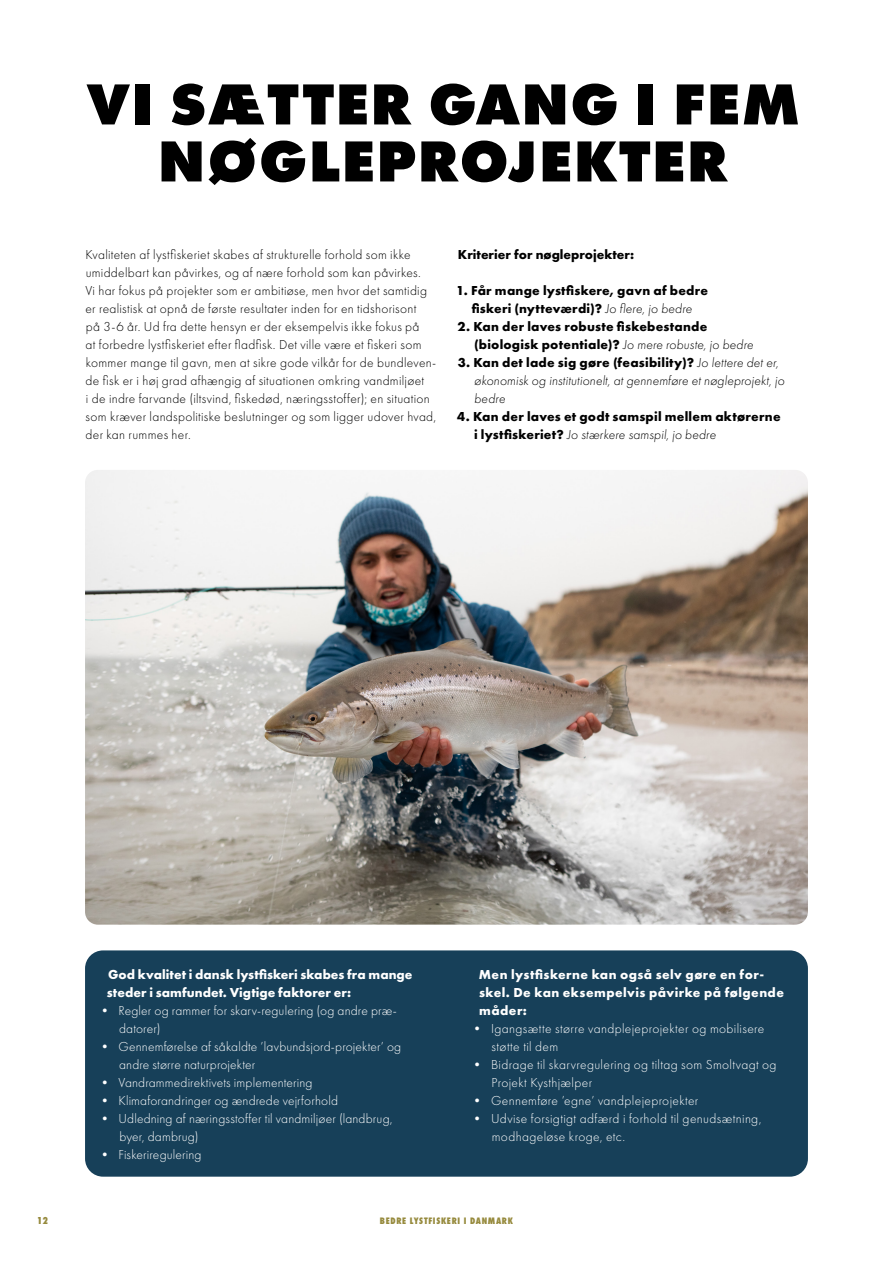
<style>
.page{position:relative;width:893px;height:1263px;background:#fff}
.page>*{position:absolute;margin:0;border:0;box-sizing:border-box;transform-origin:0 0}
.t1{font:800 60px/57px "Futura PT";letter-spacing:.02em;color:#000;text-align:center}
.t2{font:300 13.5px/18px "Futura PT";letter-spacing:.02em;color:#000}
.t3{font:300 13.5px/18px "Futura PT";letter-spacing:.015em;color:#fff}
.t4{font:700 13.5px/18px "Futura PT";letter-spacing:.015em;color:#000}
.t5{font:italic 300 13.5px/18px "Futura PT";letter-spacing:.01em;color:#000}
.t6{font:700 13.5px/18px "Futura PT";letter-spacing:.03em;color:#fff}
.t7{font:700 13.5px/18px "Futura PT";letter-spacing:.01em;color:#fff}
.t8{font:800 10.5px "Futura PT Cond";color:#968a3d}
.t9{font:800 9.75px "Futura PT Cond";letter-spacing:.07em;color:#968a3d}
.s1{font-weight:300;font-style:italic}
.s2{font-weight:700;font-style:normal}
</style>
<div class="page">
<div style="left:85px;top:950px;width:723px;height:227px;background:#174059;border-radius:18px"></div>
<img style="left:85px;top:470px;width:723px;height:455px">
<h1 class="t1" style="left:86px;top:75px;width:715px">VI SÆTTER GANG I FEM<br>NØGLEPROJEKTER</h1>
<p class="t2" style="left:85px;top:245px;width:352px">Kvaliteten af lystfiskeriet skabes af strukturelle forhold som ikke umiddelbart kan påvirkes, og af nære forhold som kan påvirkes.<br>Vi har fokus på projekter som er ambitiøse, men hvor det samtidig er realistisk at opnå de første resultater inden for en tidshorisont<br>på 3-6 år. Ud fra dette hensyn er der eksempelvis ikke fokus på<br>at forbedre lystfiskeriet efter fladfisk. Det ville være et fiskeri som kommer mange til gavn, men at sikre gode vilkår for de bundleven&shy;de fisk er i høj grad afhængig af situationen omkring vandmiljøet<br>i de indre farvande (iltsvind, fiskedød, næringsstoffer); en situation som kræver landspolitiske beslutninger og som ligger udover hvad, der kan rummes her.</p>
<p class="t4" style="left:458px;top:245px;width:178px">Kriterier for nøgleprojekter:</p>
<p class="t4" style="left:456px;top:281px;width:254px;text-align:center">1. Får mange lystfiskere, gavn af bedre fiskeri (nytteværdi)? <span class="s1">Jo flere, jo bedre</span></p>
<p class="t4" style="left:474px;top:317px;width:281px;text-indent:-17px">2. Kan der laves robuste fiskebestande (biologisk potentiale)? <span class="s1">Jo mere robuste, jo bedre</span></p>
<p class="t5" style="left:474px;top:353px;width:312px;text-indent:-16px"><span class="s2">3. Kan det lade sig gøre (feasibility)?</span> Jo lettere det er, økonomisk og institutionelt, at gennemføre et nøgleprojekt, jo bedre</p>
<p class="t4" style="left:474px;top:407px;width:308px;text-indent:-17px">4. Kan der laves et godt samspil mellem aktørerne i lystfiskeriet? <span class="s1">Jo stærkere samspil, jo bedre</span></p>
<p class="t7" style="left:107px;top:965px;width:307px">God kvalitet i dansk lystfiskeri skabes fra mange steder i samfundet. Vigtige faktorer er:</p>
<p class="t3" style="left:119px;top:1001px;width:279px;text-indent:-21px">• Regler og rammer for skarv-regulering (og andre præ&shy;datorer)</p>
<p class="t3" style="left:119px;top:1037px;width:284px;text-indent:-21px">• Gennemførelse af såkaldte ’lavbundsjord-projekter’ og andre større naturprojekter</p>
<p class="t3" style="left:98px;top:1073px;width:216px">• Vandrammedirektivets implementering</p>
<p class="t3" style="left:98px;top:1091px;width:241px">• Klimaforandringer og ændrede vejrforhold</p>
<p class="t3" style="left:119px;top:1109px;width:275px;text-indent:-21px">• Udledning af næringsstoffer til vandmiljøer (landbrug, byer, dambrug)</p>
<p class="t3" style="left:98px;top:1145px;width:105px">• Fiskeriregulering</p>
<p class="t6" style="left:479px;top:965px;width:307px">Men lystfiskerne kan også selv gøre en for&shy;skel. De kan eksempelvis påvirke på følgende måder:</p>
<p class="t3" style="left:492px;top:1019px;width:274px;text-indent:-21px">• Igangsætte større vandplejeprojekter og mobilisere støtte til dem</p>
<p class="t3" style="left:492px;top:1055px;width:287px;text-indent:-21px">• Bidrage til skarvregulering og tiltag som Smoltvagt og<br>Projekt Kysthjælper</p>
<p class="t3" style="left:470px;top:1091px;width:230px">• Gennemføre ’egne’ vandplejeprojekter</p>
<p class="t3" style="left:492px;top:1109px;width:271px;text-indent:-21px">• Udvise forsigtigt adfærd i forhold til genudsætning, modhageløse kroge, etc.</p>
<p class="t8" style="left:37px;top:1215px;width:13px">12</p>
<p class="t9" style="left:380px;top:1214px;width:135px">BEDRE LYSTFISKERI I DANMARK</p>
</div>
